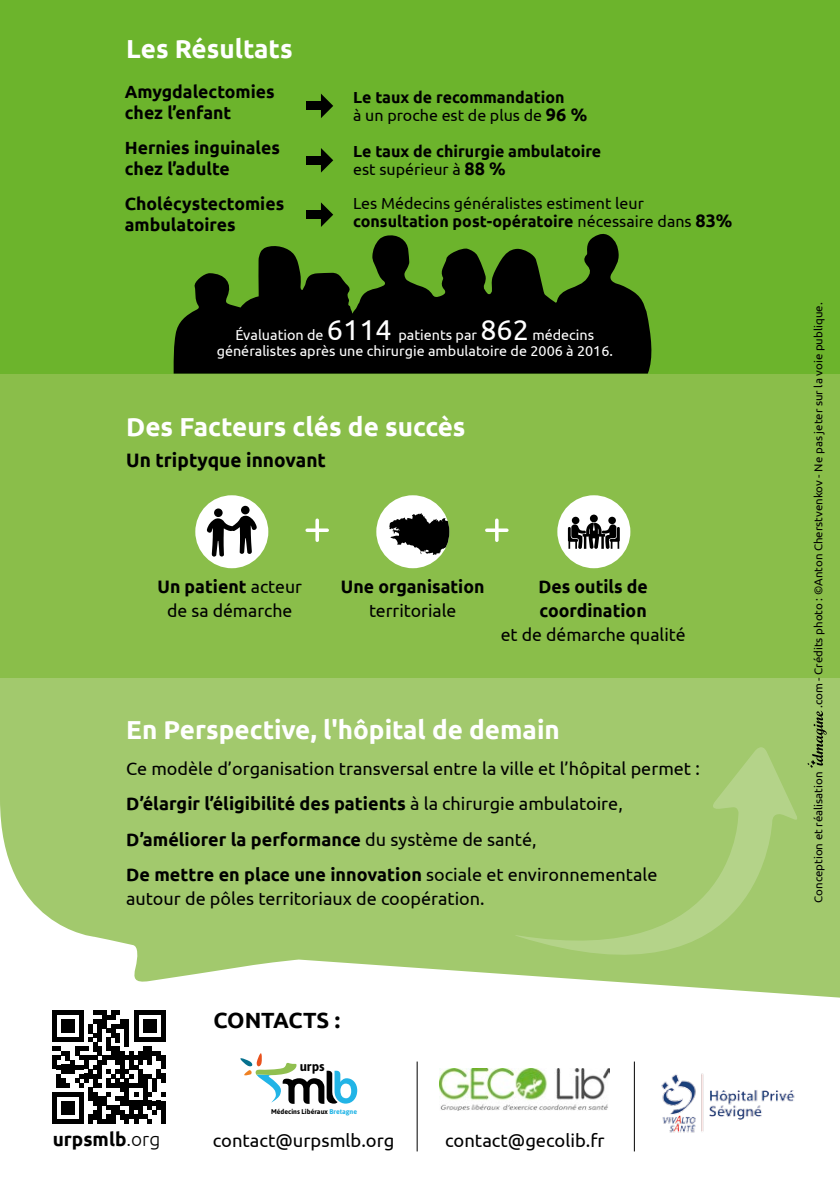
<style>
.page{position:relative;width:840px;height:1191px;background:#fff}
.page>*{position:absolute;margin:0;border:0;box-sizing:border-box;transform-origin:0 0}
.t1{font:700 26px "Ubuntu";color:#fff}
.t2{font:700 22px "Ubuntu";color:#000}
.t3{font:700 19.4px "Ubuntu";color:#000}
.t4{font:700 19px "Ubuntu";color:#000}
.t5{font:18.4px "Ubuntu";color:#000}
.t6{font:18px/24px "Ubuntu";color:#000}
.t7{font:700 18px/24px "Ubuntu";color:#000;text-align:center}
.t8{font:700 17.6px/21.2px "Ubuntu";color:#000}
.t9{font:16px/18px "Ubuntu";color:#000}
.t10{font:700 16px/18px "Ubuntu";color:#000}
.t11{font:14.4px/16.4px "Ubuntu";color:#fff;text-align:center}
.t12{font:700 13.2px "Asap";color:#000}
.t13{font:11.4px "Ubuntu";color:#000}
.t14{font:700 6.8px "Asap";color:#000}
.s1{font-weight:700;font-size:18px}
.s2{font-weight:400}
.s3{font-size:18px}
.s4{font-weight:700}
.s5{font-size:28.8px}
.s6{font-weight:300}
.s7{color:#22b4e6}
</style>
<div class="page">
<div style="left:0;top:0;width:839px;height:373px;background:#6cb42c"></div>
<div style="left:0;top:374px;width:839px;height:304px;background:#8abe4a"></div>
<div style="left:0;top:678px;width:839px;height:342px;background:#a2c96d"></div>
<svg style="left:0;top:806px;width:839px;height:346px;fill:#fff"></svg>
<svg style="left:52px;top:1010px;width:113px;height:113px"></svg>
<hr style="left:161px;top:1101px;width:4px;height:22px;background:#000">
<svg style="left:173px;top:233px;width:479px;height:140px;fill:#000"></svg>
<div style="left:305px;top:102px;width:17px;height:8px;background:#000"></div>
<svg style="left:321px;top:94px;width:12px;height:24px"></svg>
<div style="left:305px;top:156px;width:17px;height:8px;background:#000"></div>
<svg style="left:321px;top:148px;width:12px;height:25px"></svg>
<div style="left:305px;top:211px;width:17px;height:8px;background:#000"></div>
<svg style="left:321px;top:202px;width:12px;height:25px"></svg>
<img style="left:652px;top:1068px;width:147px;height:71px">
<img style="left:439px;top:1068px;width:170px;height:42px">
<div style="left:195px;top:495px;width:73px;height:73px;background:#fff;border-radius:50%"></div>
<svg style="left:206px;top:516px;width:51px;height:40px"></svg>
<div style="left:241px;top:506px;width:8px;height:8px;background:#000;border-radius:50%"></div>
<div style="left:214px;top:508px;width:8px;height:9px;background:#000;border-radius:50%"></div>
<div style="left:376px;top:495px;width:73px;height:73px;background:#fff;border-radius:50%"></div>
<svg style="left:389px;top:513px;width:60px;height:42px"></svg>
<div style="left:557px;top:495px;width:73px;height:73px;background:#fff;border-radius:50%"></div>
<svg style="left:589px;top:514px;width:8px;height:8px"></svg>
<div style="left:571px;top:517px;width:8px;height:7px;background:#000;border-radius:50%"></div>
<div style="left:608px;top:517px;width:7px;height:7px;background:#000;border-radius:50%"></div>
<svg style="left:567px;top:522px;width:52px;height:27px"></svg>
<svg style="left:315px;top:520px;width:4px;height:20px"></svg>
<svg style="left:307px;top:528px;width:20px;height:4px"></svg>
<hr style="left:495px;top:520px;width:3px;height:20px;background:#fff">
<svg style="left:486px;top:528px;width:20px;height:4px"></svg>
<svg style="left:512px;top:747px;width:286px;height:209px"></svg>
<hr style="left:416px;top:1061px;width:1px;height:90px;background:#000">
<hr style="left:633px;top:1061px;width:1px;height:90px;background:#000">
<svg style="left:240px;top:1053px;width:117px;height:50px"></svg>
<svg style="left:807px;top:711px;width:19px;height:56px"></svg>
<p class="t1" style="left:126px;top:33px;width:168px">Les Résultats</p>
<p class="t8" style="left:125px;top:81px;width:151px">Amygdalectomies</p>
<p class="t8" style="left:125px;top:102px;width:108px">chez l’enfant</p>
<p class="t8" style="left:125px;top:137px;width:157px">Hernies inguinales chez l’adulte</p>
<p class="t8" style="left:125px;top:193px;width:161px">Cholécystectomies</p>
<p class="t8" style="left:125px;top:214px;width:112px">ambulatoires</p>
<p class="t10" style="left:353px;top:88px;width:213px">Le taux de recommandation</p>
<p class="t9" style="left:353px;top:105px;width:235px">à un proche est de plus de <span class="s1">96 %</span></p>
<p class="t10" style="left:353px;top:142px;width:249px">Le taux de chirurgie ambulatoire <span class="s2">est supérieur à</span> <span class="s3">88 %</span></p>
<p class="t9" style="left:353px;top:194px;width:380px">Les Médecins généralistes estiment leur <span class="s4">consultation post-opératoire</span> nécessaire dans <span class="s1">83%</span></p>
<p class="t11" style="left:216px;top:326px;width:397px">Évaluation de <span class="s5">6114</span> patients par <span class="s5">862</span> médecins généralistes après une chirurgie ambulatoire de 2006 à 2016.</p>
<p class="t1" style="left:126px;top:411px;width:341px">Des Facteurs clés de succès</p>
<p class="t3" style="left:126px;top:448px;width:201px">Un triptyque innovant</p>
<p class="t6" style="left:157px;top:574px;width:146px;text-align:center"><span class="s4">Un patient</span> acteur de sa démarche</p>
<p class="t7" style="left:341px;top:574px;width:145px">Une organisation <span class="s2">territoriale</span></p>
<p class="t7" style="left:500px;top:574px;width:186px">Des outils de coordination<br><span class="s2">et de démarche qualité</span></p>
<p class="t1" style="left:126px;top:713px;width:435px">En Perspective, l'hôpital de demain</p>
<p class="t6" style="left:126px;top:756px;width:574px">Ce modèle d’organisation transversal entre la ville et l’hôpital permet :</p>
<p class="t7" style="left:126px;top:791px;width:497px">D’élargir l’éligibilité des patients <span class="s2">à la chirurgie ambulatoire,</span></p>
<p class="t7" style="left:126px;top:827px;width:411px">D’améliorer la performance <span class="s2">du système de santé,</span></p>
<p class="t6" style="left:126px;top:862px;width:532px"><span class="s4">De mettre en place une innovation</span> sociale et environnementale autour de pôles territoriaux de coopération.</p>
<p class="t2" style="left:213px;top:1006px;width:128px">CONTACTS :</p>
<p class="t4" style="left:53px;top:1127px;width:109px">urpsmlb<span class="s6">.org</span></p>
<p class="t12" style="left:299px;top:1058px;width:27px">urps</p>
<p class="t14" style="left:271px;top:1107px;width:88px">Médecins Libéraux <span class="s7">Bretagne</span></p>
<p class="t5" style="left:213px;top:1129px;width:183px">contact@urpsmlb.org</p>
<p class="t5" style="left:445px;top:1129px;width:161px">contact@gecolib.fr</p>
<p class="t13" style="left:811px;top:708px;width:407px;rotate:-90deg">.com - Crédits photo : ©Anton Cherstvenkov - Ne pas jeter sur la voie publique.</p>
<p class="t13" style="left:811px;top:902px;width:132px;rotate:-90deg">Conception et réalisation</p>
</div>
